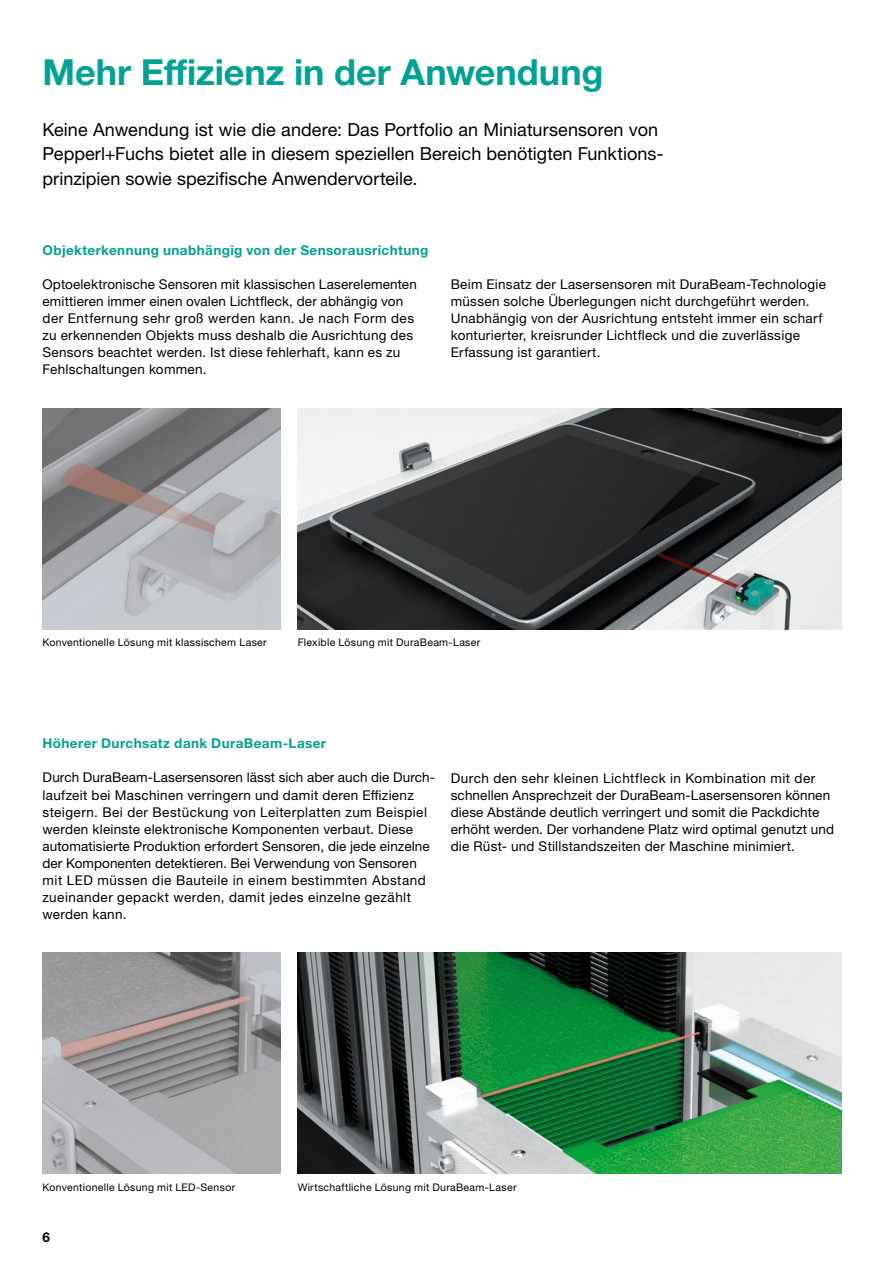
<style>
.page{position:relative;width:893px;height:1263px;background:#fff}
.page>*{position:absolute;margin:0;border:0;box-sizing:border-box;transform-origin:0 0}
.t1{font:700 36px "Helvetica Neue LTW1 G";color:#00a294}
.t2{font:18px/24.3px "Helvetica Neue LTW1 G";color:#000}
.t3{font:13.5px/17px "Helvetica Neue LTW1 G";letter-spacing:.02em;color:#000}
.t4{font:700 13.5px "Helvetica Neue LTW1 G";letter-spacing:.03em;color:#00a294}
.t5{font:700 13.5px "Helvetica Neue LTW1 G";color:#000}
.t6{font:10.5px "Helvetica Neue LTW1 G";letter-spacing:.03em;color:#000}
</style>
<div class="page">
<img style="left:43px;top:952px;width:238px;height:222px">
<img style="left:298px;top:952px;width:544px;height:222px">
<img style="left:43px;top:408px;width:238px;height:221px">
<img style="left:298px;top:408px;width:544px;height:221px">
<h1 class="t1" style="left:43px;top:50px;width:562px">Mehr Effizienz in der Anwendung</h1>
<h2 class="t2" style="left:43px;top:117px;width:623px">Keine Anwendung ist wie die andere: Das Portfolio an Miniatursensoren von<br>Pepperl+Fuchs bietet alle in diesem speziellen Bereich benötigten Funktions&shy;prinzipien sowie spezifische Anwendervorteile.</h2>
<p class="t4" style="left:43px;top:242px;width:387px">Objekterkennung unabhängig von der Sensorausrichtung</p>
<p class="t3" style="left:43px;top:276px;width:376px">Optoelektronische Sensoren mit klassischen Laserelementen emittieren immer einen ovalen Lichtfleck, der abhängig von der Entfernung sehr groß werden kann. Je nach Form des zu erkennenden Objekts muss deshalb die Ausrichtung des Sensors beachtet werden. Ist diese fehlerhaft, kann es zu Fehlschaltungen kommen.</p>
<p class="t3" style="left:451px;top:276px;width:377px">Beim Einsatz der Lasersensoren mit DuraBeam-Technologie müssen solche Überlegungen nicht durchgeführt werden.<br>Unabhängig von der Ausrichtung entsteht immer ein scharf konturierter, kreisrunder Lichtfleck und die zuverlässige Erfassung ist garantiert.</p>
<p class="t6" style="left:43px;top:636px;width:226px">Konventionelle Lösung mit klassischem Laser</p>
<p class="t6" style="left:298px;top:636px;width:184px">Flexible Lösung mit DuraBeam-Laser</p>
<p class="t4" style="left:43px;top:735px;width:285px">Höherer Durchsatz dank DuraBeam-Laser</p>
<p class="t3" style="left:43px;top:769px;width:394px">Durch DuraBeam-Lasersensoren lässt sich aber auch die Durch&shy;laufzeit bei Maschinen verringern und damit deren Effizienz steigern. Bei der Bestückung von Leiterplatten zum Beispiel werden kleinste elektronische Komponenten verbaut. Diese automatisierte Produktion erfordert Sensoren, die jede einzelne der Komponenten detektieren. Bei Verwendung von Sensoren mit LED müssen die Bauteile in einem bestimmten Abstand zueinander gepackt werden, damit jedes einzelne gezählt werden kann.</p>
<p class="t3" style="left:451px;top:769px;width:385px">Durch den sehr kleinen Lichtfleck in Kombination mit der schnellen Ansprechzeit der DuraBeam-Lasersensoren können diese Abstände deutlich verringert und somit die Packdichte erhöht werden. Der vorhandene Platz wird optimal genutzt und die Rüst- und Stillstandszeiten der Maschine minimiert.</p>
<p class="t6" style="left:43px;top:1180px;width:194px">Konventionelle Lösung mit LED-Sensor</p>
<p class="t5" style="left:43px;top:1228px;width:9px">6</p>
<p class="t6" style="left:298px;top:1180px;width:220px">Wirtschaftliche Lösung mit DuraBeam-Laser</p>
</div>
